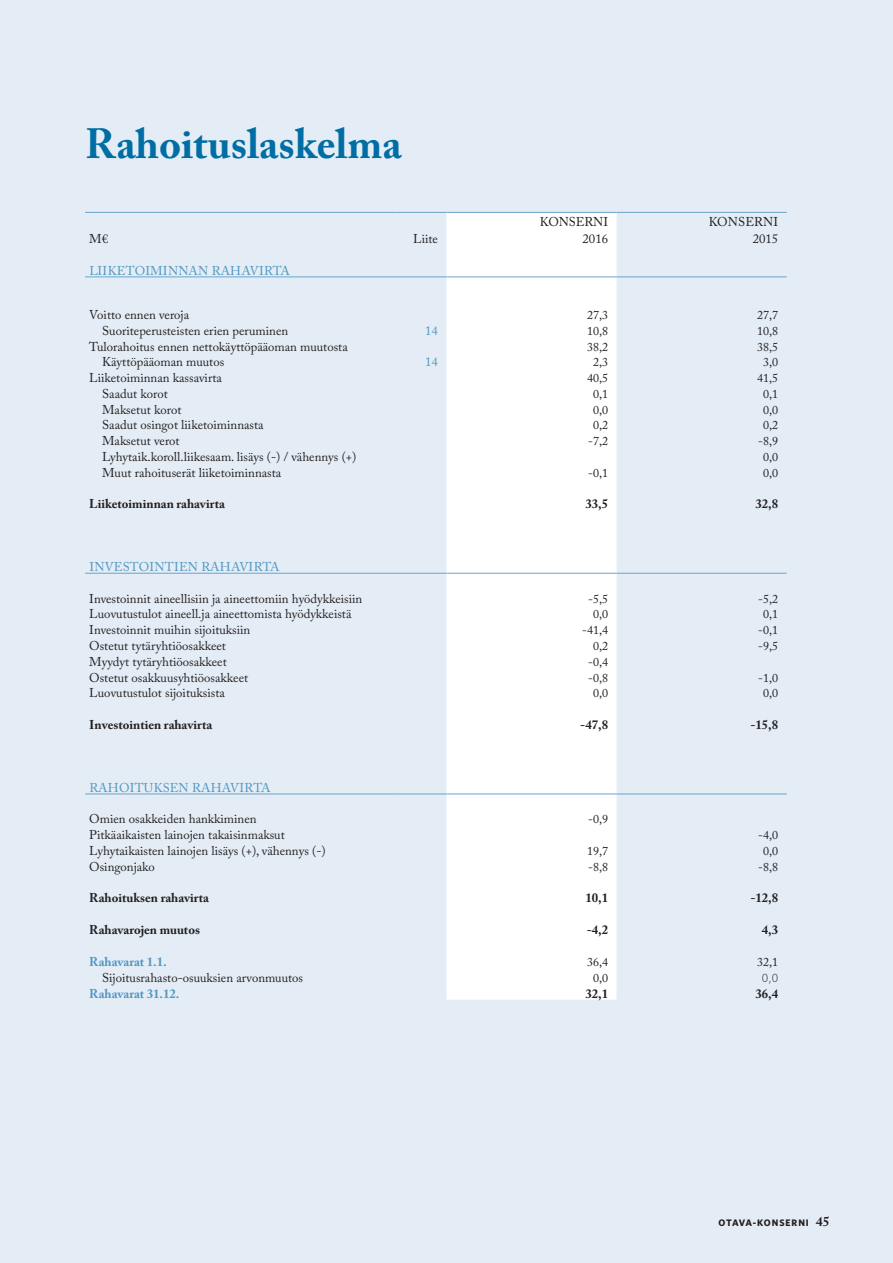
<style>
.page{position:relative;width:893px;height:1263px;background:#fff}
.page>*{position:absolute;margin:0;border:0;box-sizing:border-box;transform-origin:0 0}
._01_Otsikko{font:700 42px "Adobe Caslon Pro";color:#006ea5}
.Leipis_tab_TS{font:12.75px "Adobe Caslon Pro";color:#231f20}
.Leipis_tab{font:12.75px "Adobe Caslon Pro";color:#231f20}
.Leipis_tab_TS-2{font:700 12.75px "Adobe Caslon Pro";color:#231f20}
.Leipis_tab_TS-3{font:12.75px "Adobe Caslon Pro";letter-spacing:.015em;color:#5197c2}
.Leipis_tab_TS-4{font:700 12.75px "Adobe Caslon Pro";color:#5197c2}
.Leipis_tab_TS-5{font:12px "Adobe Caslon Pro";color:#231f20}
.Leipis_tab-2{font:12px "Adobe Caslon Pro";color:#231f20}
.Leipis_tab-3{font:300 12px "Whitney";color:#231f20}
.t1{font:700 9.45px "Whitney";letter-spacing:.1em;color:#231f20}
.s1{font-family:"Adobe Caslon Pro";font-size:13.5px}
</style>
<div class="page">
<div style="left:1px;top:0;width:892px;height:1263px;background:#e4edf5"></div>
<div style="left:446px;top:213px;width:171px;height:787px;background:#fff"></div>
<hr style="left:85px;top:212px;width:310px;height:1px;background:#6ba4ca">
<hr style="left:395px;top:212px;width:51px;height:1px;background:#6ba4ca">
<hr style="left:446px;top:212px;width:171px;height:1px;background:#6ba4ca">
<hr style="left:617px;top:212px;width:170px;height:1px;background:#6ba4ca">
<hr style="left:85px;top:277px;width:310px;height:1px;background:#6ba4ca">
<hr style="left:395px;top:277px;width:51px;height:1px;background:#6ba4ca">
<hr style="left:446px;top:277px;width:171px;height:1px;background:#6ba4ca">
<hr style="left:617px;top:277px;width:170px;height:1px;background:#6ba4ca">
<hr style="left:85px;top:573px;width:310px;height:1px;background:#6ba4ca">
<hr style="left:395px;top:573px;width:51px;height:1px;background:#6ba4ca">
<hr style="left:446px;top:573px;width:171px;height:1px;background:#6ba4ca">
<hr style="left:617px;top:573px;width:170px;height:1px;background:#6ba4ca">
<hr style="left:85px;top:794px;width:310px;height:1px;background:#6ba4ca">
<hr style="left:395px;top:794px;width:51px;height:1px;background:#6ba4ca">
<hr style="left:446px;top:794px;width:171px;height:1px;background:#6ba4ca">
<hr style="left:617px;top:794px;width:170px;height:1px;background:#6ba4ca">
<p class="_01_Otsikko" style="left:85px;top:119px;width:318px">Rahoituslaskelma</p>
<p class="Leipis_tab_TS" style="left:89px;top:231px;width:20px">M€</p>
<p class="Leipis_tab_TS" style="left:413px;top:231px;width:26px">Liite</p>
<p class="Leipis_tab_TS" style="left:540px;top:214px;width:70px">KONSERNI</p>
<p class="Leipis_tab_TS" style="left:583px;top:231px;width:27px">2016</p>
<p class="Leipis_tab_TS" style="left:709px;top:214px;width:71px">KONSERNI</p>
<p class="Leipis_tab_TS" style="left:753px;top:231px;width:27px">2015</p>
<p class="Leipis_tab_TS-3" style="left:89px;top:263px;width:202px">LIIKETOIMINNAN RAHAVIRTA</p>
<p class="Leipis_tab_TS" style="left:89px;top:307px;width:101px">Voitto ennen veroja</p>
<p class="Leipis_tab_TS-5" style="left:587px;top:308px;width:23px">27,3</p>
<p class="Leipis_tab_TS-5" style="left:757px;top:308px;width:23px">27,7</p>
<p class="Leipis_tab_TS" style="left:102px;top:323px;width:188px">Suoriteperusteisten erien peruminen</p>
<p class="Leipis_tab_TS-3" style="left:425px;top:323px;width:14px">14</p>
<p class="Leipis_tab_TS-5" style="left:587px;top:324px;width:23px">10,8</p>
<p class="Leipis_tab_TS-5" style="left:757px;top:324px;width:23px">10,8</p>
<p class="Leipis_tab_TS" style="left:89px;top:339px;width:260px">Tulorahoitus ennen nettokäyttöpääoman muutosta</p>
<p class="Leipis_tab_TS-5" style="left:587px;top:339px;width:23px">38,2</p>
<p class="Leipis_tab_TS-5" style="left:757px;top:339px;width:23px">38,5</p>
<p class="Leipis_tab_TS" style="left:102px;top:354px;width:124px">Käyttöpääoman muutos</p>
<p class="Leipis_tab_TS-3" style="left:425px;top:354px;width:14px">14</p>
<p class="Leipis_tab_TS-5" style="left:593px;top:355px;width:17px">2,3</p>
<p class="Leipis_tab_TS-5" style="left:763px;top:355px;width:17px">3,0</p>
<p class="Leipis_tab_TS" style="left:89px;top:370px;width:134px">Liiketoiminnan kassavirta</p>
<p class="Leipis_tab_TS-5" style="left:587px;top:371px;width:23px">40,5</p>
<p class="Leipis_tab_TS-5" style="left:757px;top:371px;width:23px">41,5</p>
<p class="Leipis_tab_TS" style="left:102px;top:386px;width:67px">Saadut korot</p>
<p class="Leipis_tab_TS-5" style="left:593px;top:387px;width:17px">0,1</p>
<p class="Leipis_tab_TS-5" style="left:763px;top:387px;width:17px">0,1</p>
<p class="Leipis_tab_TS" style="left:102px;top:402px;width:81px">Maksetut korot</p>
<p class="Leipis_tab_TS-5" style="left:593px;top:402px;width:17px">0,0</p>
<p class="Leipis_tab_TS-5" style="left:763px;top:402px;width:17px">0,0</p>
<p class="Leipis_tab_TS" style="left:102px;top:417px;width:163px">Saadut osingot liiketoiminnasta</p>
<p class="Leipis_tab_TS-5" style="left:593px;top:418px;width:17px">0,2</p>
<p class="Leipis_tab_TS-5" style="left:763px;top:418px;width:17px">0,2</p>
<p class="Leipis_tab_TS" style="left:102px;top:433px;width:79px">Maksetut verot</p>
<p class="Leipis_tab_TS-5" style="left:588px;top:434px;width:21px">-7,2</p>
<p class="Leipis_tab_TS-5" style="left:758px;top:434px;width:21px">-8,9</p>
<p class="Leipis_tab_TS" style="left:102px;top:449px;width:256px">Lyhytaik.koroll.liikesaam. lisäys (-) / vähennys (+)</p>
<p class="Leipis_tab_TS-5" style="left:763px;top:450px;width:17px">0,0</p>
<p class="Leipis_tab_TS" style="left:102px;top:465px;width:181px">Muut rahoituserät liiketoiminnasta</p>
<p class="Leipis_tab_TS-5" style="left:588px;top:465px;width:21px">-0,1</p>
<p class="Leipis_tab_TS-5" style="left:763px;top:465px;width:17px">0,0</p>
<p class="Leipis_tab_TS-2" style="left:89px;top:496px;width:137px">Liiketoiminnan rahavirta</p>
<p class="Leipis_tab_TS-2" style="left:585px;top:496px;width:24px">33,5</p>
<p class="Leipis_tab_TS-2" style="left:755px;top:496px;width:24px">32,8</p>
<p class="Leipis_tab_TS-3" style="left:89px;top:559px;width:192px">INVESTOINTIEN RAHAVIRTA</p>
<p class="Leipis_tab" style="left:89px;top:591px;width:274px">Investoinnit aineellisiin ja aineettomiin hyödykkeisiin</p>
<p class="Leipis_tab-2" style="left:588px;top:591px;width:21px">-5,5</p>
<p class="Leipis_tab-2" style="left:758px;top:591px;width:21px">-5,2</p>
<p class="Leipis_tab" style="left:89px;top:606px;width:264px">Luovutustulot aineell.ja aineettomista hyödykkeistä</p>
<p class="Leipis_tab-2" style="left:593px;top:607px;width:17px">0,0</p>
<p class="Leipis_tab-2" style="left:763px;top:607px;width:17px">0,1</p>
<p class="Leipis_tab" style="left:89px;top:622px;width:163px">Investoinnit muihin sijoituksiin</p>
<p class="Leipis_tab-2" style="left:582px;top:623px;width:27px">-41,4</p>
<p class="Leipis_tab-2" style="left:758px;top:623px;width:21px">-0,1</p>
<p class="Leipis_tab" style="left:89px;top:638px;width:138px">Ostetut tytäryhtiöosakkeet</p>
<p class="Leipis_tab-2" style="left:593px;top:639px;width:17px">0,2</p>
<p class="Leipis_tab-2" style="left:758px;top:639px;width:21px">-9,5</p>
<p class="Leipis_tab" style="left:89px;top:654px;width:139px">Myydyt tytäryhtiöosakkeet</p>
<p class="Leipis_tab-2" style="left:588px;top:655px;width:21px">-0,4</p>
<p class="Leipis_tab" style="left:89px;top:670px;width:160px">Ostetut osakkuusyhtiöosakkeet</p>
<p class="Leipis_tab-2" style="left:588px;top:670px;width:21px">-0,8</p>
<p class="Leipis_tab-2" style="left:758px;top:670px;width:21px">-1,0</p>
<p class="Leipis_tab" style="left:89px;top:685px;width:137px">Luovutustulot sijoituksista</p>
<p class="Leipis_tab-2" style="left:593px;top:686px;width:17px">0,0</p>
<p class="Leipis_tab-2" style="left:763px;top:686px;width:17px">0,0</p>
<p class="Leipis_tab_TS-2" style="left:89px;top:717px;width:125px">Investointien rahavirta</p>
<p class="Leipis_tab_TS-2" style="left:580px;top:717px;width:29px">-47,8</p>
<p class="Leipis_tab_TS-2" style="left:750px;top:717px;width:29px">-15,8</p>
<p class="Leipis_tab_TS-3" style="left:89px;top:780px;width:183px">RAHOITUKSEN RAHAVIRTA</p>
<p class="Leipis_tab_TS" style="left:89px;top:811px;width:169px">Omien osakkeiden hankkiminen</p>
<p class="Leipis_tab_TS-5" style="left:588px;top:812px;width:21px">-0,9</p>
<p class="Leipis_tab_TS" style="left:89px;top:827px;width:197px">Pitkäaikaisten lainojen takaisinmaksut</p>
<p class="Leipis_tab_TS-5" style="left:758px;top:828px;width:21px">-4,0</p>
<p class="Leipis_tab_TS" style="left:89px;top:843px;width:238px">Lyhytaikaisten lainojen lisäys (+), vähennys (-)</p>
<p class="Leipis_tab_TS-5" style="left:587px;top:844px;width:23px">19,7</p>
<p class="Leipis_tab_TS-5" style="left:763px;top:844px;width:17px">0,0</p>
<p class="Leipis_tab_TS" style="left:89px;top:859px;width:67px">Osingonjako</p>
<p class="Leipis_tab_TS-5" style="left:588px;top:859px;width:21px">-8,8</p>
<p class="Leipis_tab_TS-5" style="left:758px;top:859px;width:21px">-8,8</p>
<p class="Leipis_tab_TS-2" style="left:89px;top:890px;width:121px">Rahoituksen rahavirta</p>
<p class="Leipis_tab_TS-2" style="left:585px;top:890px;width:24px">10,1</p>
<p class="Leipis_tab_TS-2" style="left:750px;top:890px;width:29px">-12,8</p>
<p class="Leipis_tab_TS-2" style="left:89px;top:922px;width:112px">Rahavarojen muutos</p>
<p class="Leipis_tab_TS-2" style="left:587px;top:922px;width:23px">-4,2</p>
<p class="Leipis_tab_TS-2" style="left:762px;top:922px;width:18px">4,3</p>
<p class="Leipis_tab_TS-4" style="left:89px;top:954px;width:79px">Rahavarat 1.1.</p>
<p class="Leipis_tab_TS-5" style="left:587px;top:955px;width:23px">36,4</p>
<p class="Leipis_tab_TS-5" style="left:757px;top:955px;width:23px">32,1</p>
<p class="Leipis_tab" style="left:102px;top:970px;width:203px">Sijoitusrahasto-osuuksien arvonmuutos</p>
<p class="Leipis_tab-2" style="left:593px;top:971px;width:17px">0,0</p>
<p class="Leipis_tab-3" style="left:762px;top:970px;width:18px">0,0</p>
<p class="Leipis_tab_TS-4" style="left:89px;top:986px;width:92px">Rahavarat 31.12.</p>
<p class="Leipis_tab_TS-2" style="left:585px;top:986px;width:24px">32,1</p>
<p class="Leipis_tab_TS-2" style="left:755px;top:986px;width:24px">36,4</p>
<p class="t1" style="left:719px;top:1217px;width:112px">OTAVA-KONSERNI <span class="s1">45</span></p>
</div>
